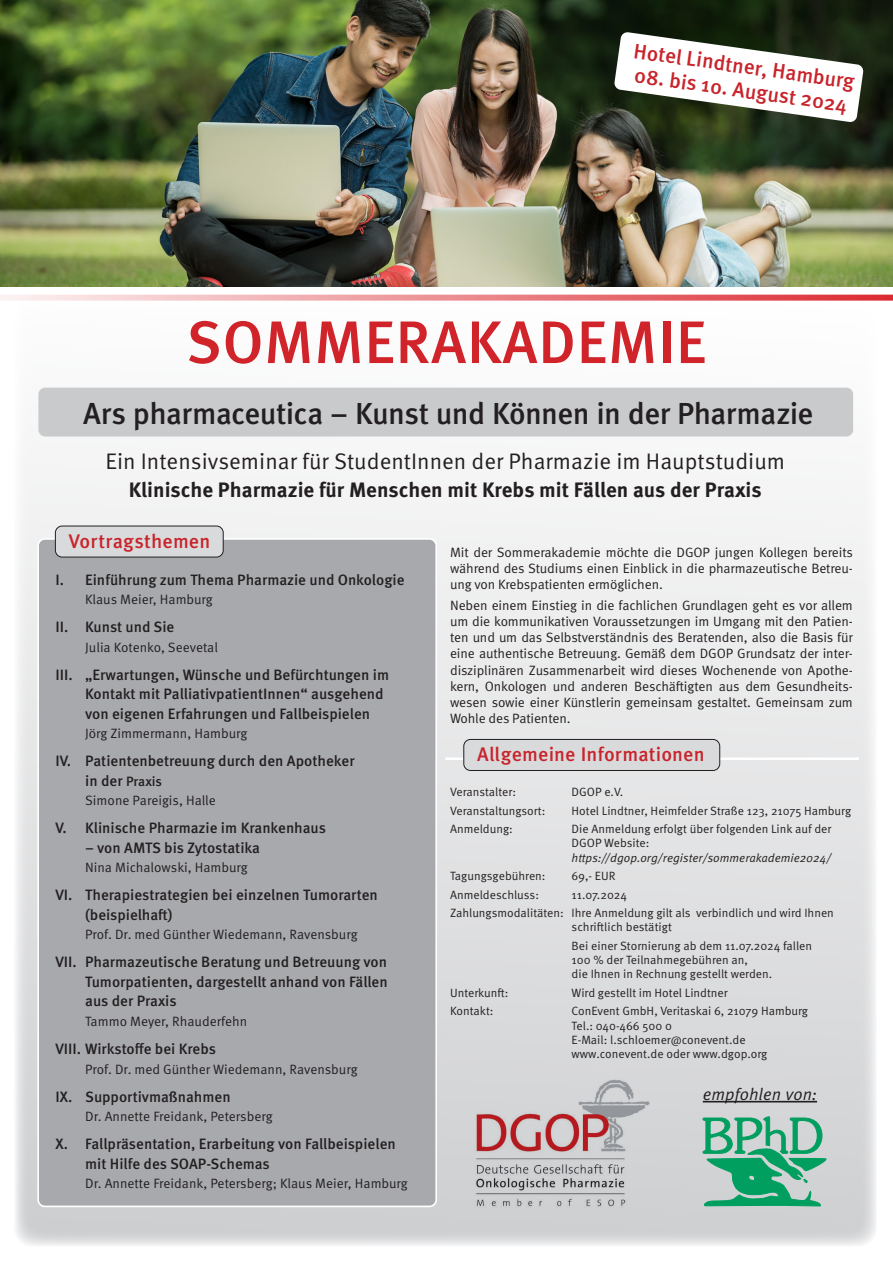
<style>
.page{position:relative;width:893px;height:1263px;background:#fff}
.page>*{position:absolute;margin:0;border:0;box-sizing:border-box;transform-origin:0 0}
.Absatzformat_1{font:500 60px "Meta Pro";letter-spacing:.01em;color:#d1232a}
.t1{font:500 30.3px "Meta Pro";letter-spacing:-.02em;color:#231f20}
.t2{font:22.5px "Meta Pro Norm";color:#231f20}
.t3{font:500 21px "Meta Pro";color:#c8242b}
.t4{font:700 20.85px "Meta Pro";color:#231f20}
.t5{font:500 19.65px "Meta Pro";letter-spacing:.005em;color:#c8242b}
.t6{font:16.8px "Meta Pro Norm Ita";letter-spacing:.005em;color:#231f20}
.t7{font:500 15px/19.5px "Meta Pro";color:#231f20}
.t8{font:13.5px/16.2px "Meta Pro Norm";letter-spacing:-.005em;color:#231f20;text-align:justify}
.t9{font:12px/14.2px "Meta Pro Norm";color:#231f20}
.s1{font-family:"Meta Pro";font-weight:500;font-size:15px}
.s2{font-family:"Meta Pro";font-weight:500}
.s3{font-family:"Meta Pro Norm Ita"}
</style>
<div class="page">
<div style="left:14px;top:301px;width:863px;height:946px;background:linear-gradient(to bottom,#fdfdfd,#d0d1d3);border-radius:18px"></div>
<div style="left:38px;top:539px;width:398px;height:667px;background:#a8a9ad;border-radius:7px"></div>
<div style="left:37px;top:538px;width:400px;height:669px;border:2px solid #fff;border-radius:7px"></div>
<img style="left:0;top:0;width:893px;height:286px">
<svg style="left:614px;top:32px;width:250px;height:90px"></svg>
<div style="left:38px;top:388px;width:815px;height:48px;background:#c9cacc;border-radius:7px"></div>
<hr style="left:445px;top:757px;width:414px;height:3px;background:#fff">
<svg style="left:703px;top:1116px;width:123px;height:90px;background:#6eba9d"></svg>
<hr style="left:703px;top:1101px;width:114px;height:1px;background:#231f20">
<svg style="left:0;top:295px;width:893px;height:6px;background:#ec9598"></svg>
<div style="left:55px;top:526px;width:168px;height:31px;background:#d9dadc;border-radius:7px"></div>
<div style="left:55px;top:526px;width:168px;height:31px;border:1px solid #231f20;border-radius:7px"></div>
<img style="left:472px;top:1075px;width:181px;height:136px">
<div style="left:464px;top:739px;width:256px;height:31px;background:#d9dadc;border-radius:7px"></div>
<div style="left:463px;top:739px;width:257px;height:32px;border:1px solid #231f20;border-radius:7px"></div>
<p class="t3" style="left:636px;top:34px;width:224px;rotate:8deg">Hotel Lindtner, Hamburg</p>
<p class="t3" style="left:637px;top:59px;width:216px;rotate:8deg">08. bis 10. August 2024</p>
<p class="Absatzformat_1" style="left:186px;top:296px;width:522px">SOMMERAKADEMIE</p>
<p class="t1" style="left:83px;top:390px;width:732px">Ars pharmaceutica – Kunst und Können in der Pharmazie</p>
<p class="t2" style="left:105px;top:444px;width:681px">Ein Intensivseminar für StudentInnen der Pharmazie im Hauptstudium</p>
<p class="t4" style="left:129px;top:474px;width:634px">Klinische Pharmazie für Menschen mit Krebs mit Fällen aus der Praxis</p>
<p class="t5" style="left:69px;top:526px;width:143px">Vortragsthemen</p>
<p class="t7" style="left:55px;top:569px;width:351px">I. Einführung zum Thema Pharmazie und Onkologie</p>
<p class="t8" style="left:85px;top:591px;width:129px">Klaus Meier, Hamburg</p>
<p class="t7" style="left:55px;top:616px;width:121px">II. Kunst und Sie</p>
<p class="t8" style="left:85px;top:638px;width:134px">Julia Kotenko, Seevetal</p>
<p class="t7" style="left:85px;top:664px;width:305px;text-indent:-30px">III. „Erwartungen, Wünsche und Befürchtungen im<br>Kontakt mit PalliativpatientInnen“ ausgehend von eigenen Erfahrungen und Fallbeispielen</p>
<p class="t8" style="left:85px;top:725px;width:164px">Jörg Zimmermann, Hamburg</p>
<p class="t7" style="left:55px;top:750px;width:301px">IV. Patientenbetreuung durch den Apotheker</p>
<p class="t8" style="left:85px;top:771px;width:132px;line-height:19.5px"><span class="s1">in der</span> <span class="s2">Praxis<br></span>Simone Pareigis, Halle</p>
<p class="t7" style="left:55px;top:817px;width:272px">V. Klinische Pharmazie im Krankenhaus</p>
<p class="t7" style="left:85px;top:837px;width:176px">– von AMTS bis Zytostatika</p>
<p class="t8" style="left:85px;top:859px;width:164px">Nina Michalowski, Hamburg</p>
<p class="t7" style="left:85px;top:884px;width:294px;text-indent:-30px">VI. Therapiestrategien bei einzelnen Tumorarten (beispielhaft)</p>
<p class="t8" style="left:85px;top:926px;width:274px">Prof. Dr. med Günther Wiedemann, Ravensburg</p>
<p class="t7" style="left:85px;top:951px;width:304px;text-align:justify;text-indent:-30px">VII. Pharmazeutische Beratung und Betreuung von Tumorpatienten, dargestellt anhand von Fällen aus der Praxis</p>
<p class="t8" style="left:85px;top:1012px;width:164px">Tammo Meyer, Rhauderfehn</p>
<p class="t7" style="left:55px;top:1038px;width:162px">VIII. Wirkstoffe bei Krebs</p>
<p class="t8" style="left:85px;top:1060px;width:274px">Prof. Dr. med Günther Wiedemann, Ravensburg</p>
<p class="t7" style="left:55px;top:1085px;width:177px">IX. Supportivmaßnahmen</p>
<p class="t8" style="left:85px;top:1107px;width:189px">Dr. Annette Freidank, Petersberg</p>
<p class="t7" style="left:85px;top:1133px;width:312px;text-indent:-30px">X. Fallpräsentation, Erarbeitung von Fallbeispielen mit Hilfe des SOAP-Schemas</p>
<p class="t8" style="left:85px;top:1174px;width:324px">Dr. Annette Freidank, Petersberg; Klaus Meier, Hamburg</p>
<p class="t8" style="left:450px;top:543px;width:404px">Mit der Sommerakademie möchte die DGOP jungen Kollegen bereits während des Studiums einen Einblick in die pharmazeutische Betreu&shy;ung von Krebspatienten ermöglichen.</p>
<p class="t8" style="left:450px;top:596px;width:404px">Neben einem Einstieg in die fachlichen Grundlagen geht es vor allem um die kommunikativen Voraussetzungen im Umgang mit den Patien&shy;ten und um das Selbstverständnis des Beratenden, also die Basis für eine authentische Betreuung. Gemäß dem DGOP Grundsatz der inter&shy;disziplinären Zusammenarbeit wird dieses Wochenende von Apothe&shy;kern, Onkologen und anderen Beschäftigten aus dem Gesundheits&shy;wesen sowie einer Künstlerin gemeinsam gestaltet. Gemeinsam zum Wohle des Patienten.</p>
<p class="t5" style="left:477px;top:739px;width:229px">Allgemeine Informationen</p>
<p class="t9" style="left:450px;top:784px;width:67px">Veranstalter:</p>
<p class="t9" style="left:572px;top:784px;width:53px">DGOP e.V.</p>
<p class="t9" style="left:450px;top:802px;width:97px">Veranstaltungsort:</p>
<p class="t9" style="left:572px;top:802px;width:281px">Hotel Lindtner, Heimfelder Straße 123, 21075 Hamburg</p>
<p class="t9" style="left:450px;top:821px;width:64px">Anmeldung:</p>
<p class="t9" style="left:572px;top:821px;width:261px">Die Anmeldung erfolgt über folgenden Link auf der<br>DGOP Website: <span class="s3">https://dgop.org/register/sommerakademie2024/</span></p>
<p class="t9" style="left:450px;top:868px;width:97px">Tagungsgebühren:</p>
<p class="t9" style="left:572px;top:868px;width:45px">69,- EUR</p>
<p class="t9" style="left:450px;top:886px;width:90px">Anmeldeschluss:</p>
<p class="t9" style="left:572px;top:886px;width:57px">11.07.2024</p>
<p class="t9" style="left:572px;top:905px;width:264px;text-indent:-122px">Zahlungsmodalitäten: Ihre Anmeldung gilt als verbindlich und wird Ihnen schriftlich bestätigt</p>
<p class="t9" style="left:572px;top:938px;width:242px">Bei einer Stornierung ab dem 11.07.2024 fallen<br>100 % der Teilnahmegebühren an,<br>die Ihnen in Rechnung gestellt werden.</p>
<p class="t9" style="left:450px;top:985px;width:60px">Unterkunft:</p>
<p class="t9" style="left:572px;top:985px;width:158px">Wird gestellt im Hotel Lindtner</p>
<p class="t9" style="left:450px;top:1003px;width:45px">Kontakt:</p>
<p class="t9" style="left:572px;top:1003px;width:238px">ConEvent GmbH, Veritaskai 6, 21079 Hamburg Tel.: 040-466 500 0<br>E-Mail: l.schloemer@conevent.de www.conevent.de oder www.dgop.org</p>
<p class="t6" style="left:703px;top:1081px;width:116px">empfohlen von:</p>
</div>
